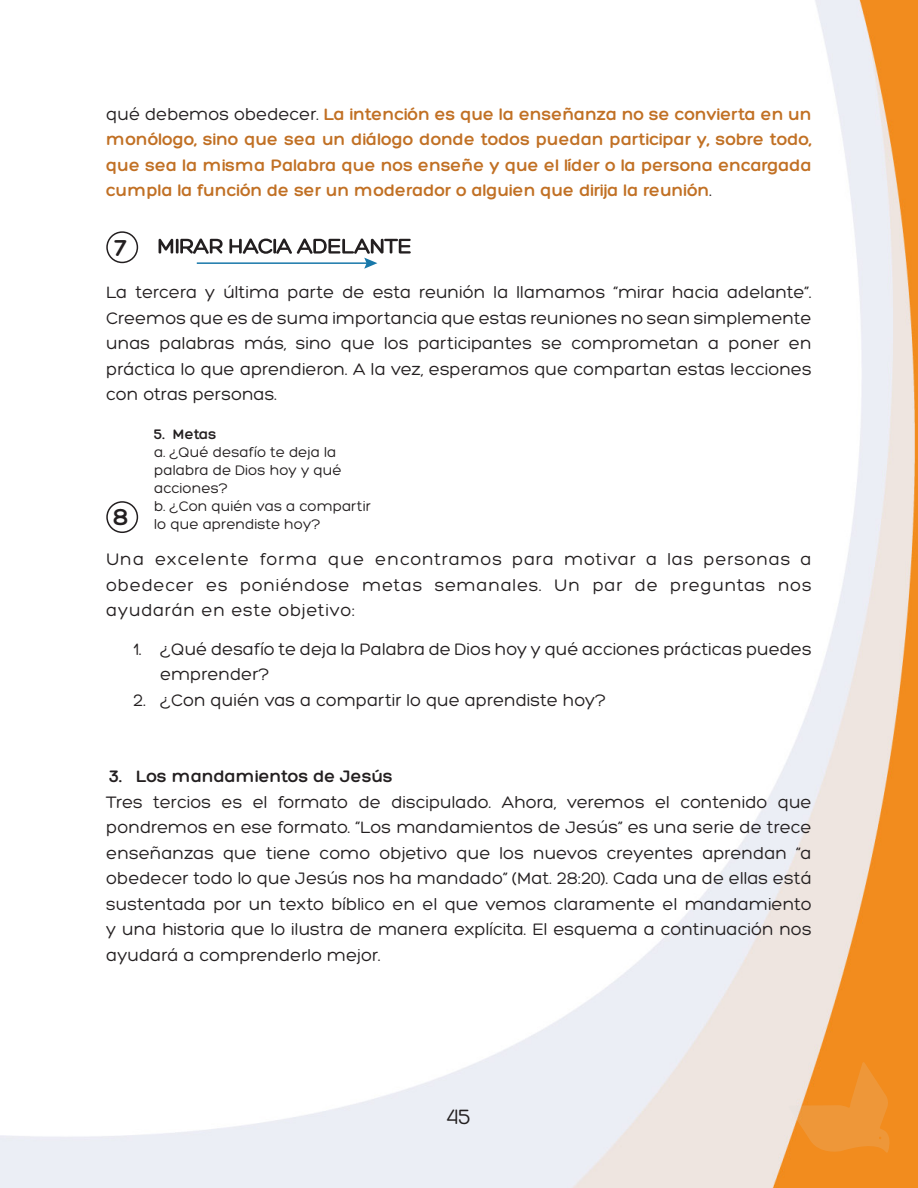
<style>
.page{position:relative;width:918px;height:1188px;background:#fff}
.page>*{position:absolute;margin:0;border:0;box-sizing:border-box;transform-origin:0 0}
.t1{font:300 25.05px "Hero";color:#231f20}
.t2{font:300 22.5px "Hero";color:#231f20}
.t3{font:300 18px/25.5px "Hero";color:#231f20;text-align:justify}
.t4{font:300 18px/25.5px "Hero";color:#c17024;text-align:justify}
.t5{font:300 18px "Hero";color:#231f20}
.t6{font:300 15px/18px "Hero";color:#231f20}
.t7{font:300 15px "Hero";color:#231f20}
.s1{color:#231f20}
</style>
<div class="page">
<img style="left:0;top:0;width:918px;height:1188px">
<svg style="left:788px;top:1062px;width:103px;height:92px;background:#ef9c42"></svg>
<div style="left:106px;top:231px;width:32px;height:32px;border:2px solid #231f20;border-radius:50%"></div>
<svg style="left:159px;top:239px;width:14px;height:15px"></svg>
<hr style="left:176px;top:239px;width:3px;height:15px;background:#231f20">
<svg style="left:180px;top:239px;width:43px;height:15px"></svg>
<hr style="left:197px;top:262px;width:171px;height:2px;background:#1878aa">
<svg style="left:229px;top:239px;width:182px;height:30px"></svg>
<div style="left:106px;top:501px;width:32px;height:32px;border:2px solid #231f20;border-radius:50%"></div>
<p class="t4" style="left:106px;top:102px;width:707px"><span class="s1">qué debemos obedecer.</span> La intención es que la enseñanza no se convierta en un monólogo, sino que sea un diálogo donde todos puedan participar y, sobre todo, que sea la misma Palabra que nos enseñe y que el líder o la persona encargada cumpla la función de ser un moderador o alguien que dirija la reunión<span class="s1">.</span></p>
<h1 class="t1" style="left:115px;top:234px;width:14px">7</h1>
<p class="t3" style="left:106px;top:280px;width:707px">La tercera y última parte de esta reunión la llamamos “mirar hacia adelante”.<br>Creemos que es de suma importancia que estas reuniones no sean simplemente unas palabras más, sino que los participantes se comprometan a poner en práctica lo que aprendieron. A la vez, esperamos que compartan estas lecciones con otras personas.</p>
<h1 class="t1" style="left:113px;top:504px;width:17px">8</h1>
<p class="t7" style="left:154px;top:427px;width:64px">5. Metas</p>
<p class="t6" style="left:154px;top:444px;width:218px">a. ¿Qué desafío te deja la palabra de Dios hoy y qué acciones?<br>b. ¿Con quién vas a compartir lo que aprendiste hoy?</p>
<p class="t3" style="left:106px;top:547px;width:707px">Una excelente forma que encontramos para motivar a las personas a obedecer es poniéndose metas semanales. Un par de preguntas nos ayudarán en este objetivo:</p>
<p class="t3" style="left:160px;top:636px;width:653px;text-indent:-27px">1. ¿Qué desafío te deja la Palabra de Dios hoy y qué acciones prácticas puedes emprender?</p>
<p class="t3" style="left:133px;top:687px;width:474px">2. ¿Con quién vas a compartir lo que aprendiste hoy?</p>
<p class="t5" style="left:109px;top:767px;width:285px">3. Los mandamientos de Jesús</p>
<p class="t3" style="left:106px;top:789px;width:707px">Tres tercios es el formato de discipulado. Ahora, veremos el contenido que pondremos en ese formato. “Los mandamientos de Jesús” es una serie de trece enseñanzas que tiene como objetivo que los nuevos creyentes aprendan “a obedecer todo lo que Jesús nos ha mandado” (Mat. 28:20). Cada una de ellas está sustentada por un texto bíblico en el que vemos claramente el mandamiento y una historia que lo ilustra de manera explícita. El esquema a continuación nos ayudará a comprenderlo mejor.</p>
<p class="t2" style="left:447px;top:1103px;width:26px">45</p>
</div>
